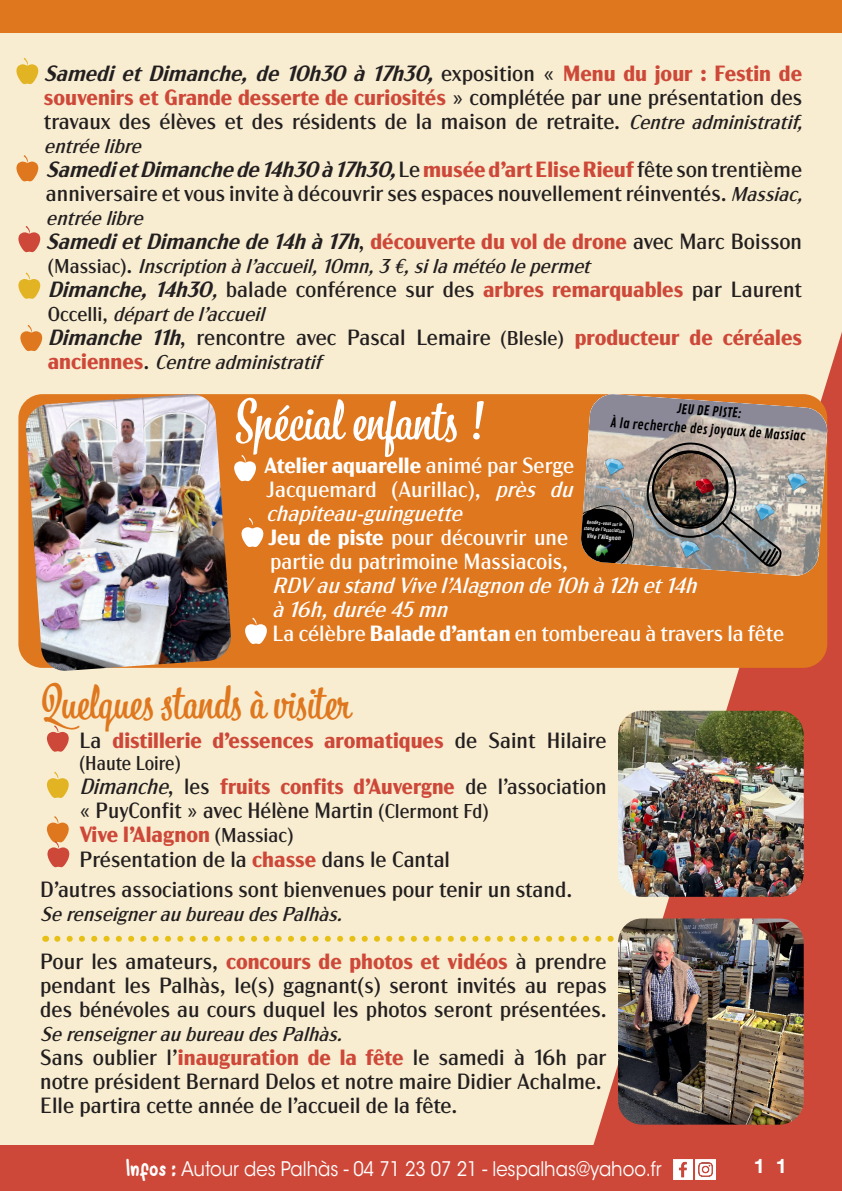
<style>
.page{position:relative;width:842px;height:1191px;background:#fff}
.page>*{position:absolute;margin:0;border:0;box-sizing:border-box;transform-origin:0 0}
.t1{font:54px "Bistro Script";color:#fff}
.t2{font:46px "Bistro Script";color:#df771e}
.t3{font:22px/24px "Acme Gothic";color:#231f20}
.t4{font:22px/24px "Acme Gothic";color:#fff}
.t5{font:italic 22px/24px "Acme Gothic";color:#fff}
.t6{font:700 22px "Acme Gothic";color:#ce4839}
.t7{font:italic 600 22px "Acme Gothic";color:#231f20}
.t8{font:italic 20px "Acme Gothic";color:#231f20}
.t9{font:20px "ITC Avant Garde Std";color:#fff;scale:.9 1}
.t10{font:20px "Acme Gothic";color:#231f20;scale:.93 1}
.t11{font:700 20px "Helvetica Neue";color:#fff}
.t12{font:13.2px/18.4px "Contrail One";color:#000;text-align:center}
.t13{font:6px "Contrail One";color:#fff}
.t14{font:4.6px/6.4px "Contrail One";color:#fff;text-align:center}
.s1{font-weight:600;font-style:italic}
.s2{font-weight:700;color:#ce4839}
.s3{font-style:italic;font-size:20px}
.s4{font-weight:400;font-style:normal}
.s5{font-weight:700;font-style:normal;color:#ce4839}
.s6{font-style:normal}
.s7{font-style:normal;font-size:22px}
.s8{font-style:italic}
.s9{font-size:20px}
.s10{font-weight:700;font-style:normal;font-size:22px;color:#ce4839}
.s11{font-weight:700}
.s12{font-weight:700;font-style:normal}
.s13{font-weight:400;color:#231f20}
.s14{font-weight:400;font-size:20px;color:#231f20}
.s15{font-family:"Matcha Dalgona"}
.s16{font-family:"Edo SZ"}
</style>
<div class="page">
<div style="left:0;top:0;width:842px;height:1187px;background:#f8edd0"></div>
<svg style="left:584px;top:332px;width:258px;height:813px"></svg>
<div style="left:18px;top:394px;width:809px;height:274px;background:#df771e;border-radius:24px"></div>
<div style="left:0;top:1145px;width:842px;height:46px;background:#ce4839"></div>
<div style="left:0;top:0;width:842px;height:33px;background:#df771e"></div>
<img style="left:25px;top:394px;width:207px;height:277px">
<svg style="left:57px;top:935px;width:561px;height:6px"></svg>
<img style="left:673px;top:1159px;width:20px;height:20px">
<img style="left:695px;top:1159px;width:20px;height:20px">
<svg style="left:16px;top:58px;width:22px;height:26px"></svg>
<svg style="left:16px;top:155px;width:22px;height:26px"></svg>
<svg style="left:18px;top:226px;width:22px;height:26px"></svg>
<svg style="left:18px;top:272px;width:22px;height:27px"></svg>
<svg style="left:20px;top:325px;width:22px;height:26px"></svg>
<svg style="left:234px;top:455px;width:22px;height:26px"></svg>
<svg style="left:241px;top:518px;width:22px;height:29px"></svg>
<svg style="left:245px;top:617px;width:22px;height:27px"></svg>
<svg style="left:47px;top:725px;width:22px;height:26px"></svg>
<svg style="left:47px;top:771px;width:22px;height:27px"></svg>
<svg style="left:47px;top:816px;width:22px;height:51px"></svg>
<img style="left:618px;top:918px;width:186px;height:206px">
<img style="left:618px;top:710px;width:186px;height:187px">
<img style="left:580px;top:394px;width:248px;height:182px">
<img style="left:786px;top:473px;width:21px;height:19px">
<img style="left:604px;top:458px;width:20px;height:18px">
<svg style="left:580px;top:505px;width:54px;height:59px;background:#392d23"></svg>
<img style="left:594px;top:542px;width:19px;height:16px">
<img style="left:646px;top:441px;width:136px;height:126px">
<p class="t3" style="left:44px;top:60px;width:767px"><span class="s1">SamedietDimanche,de10h30à17h30,</span>e x p o s i t i o n « <span class="s2">M e n u d u j o u r : Fe s t i n d e souvenirs et Grande desserte de curiosités</span> » complétée par une présentation des travaux des élèves et des résidents de la maison de retraite. <span class="s3">Centreadministratif,</span></p>
<p class="t8" style="left:44px;top:132px;width:105px">entréelibre</p>
<p class="t3" style="left:46px;top:156px;width:765px"><span class="s1">SamedietDimanchede14h30à17h30,</span>Le <span class="s2">musée d’art Elise Rieuf</span> fête son trentième anniversaire et vous invite à découvrir ses espaces nouvellement réinventés. <span class="s3">Massiac,</span></p>
<p class="t8" style="left:46px;top:204px;width:105px">entréelibre</p>
<p class="t7" style="left:46px;top:225px;width:758px">SamedietDimanchede14hà17h<span class="s4">,</span> <span class="s5">découverte du vol de drone</span> <span class="s4">avec Marc Boisson</span></p>
<p class="t8" style="left:48px;top:252px;width:551px"><span class="s6">( M a s s i a c )</span> <span class="s7">.</span> Inscriptionàl’accueil,10mn,3€,silamétéolepermet</p>
<p class="t3" style="left:48px;top:276px;width:756px"><span class="s1">Dimanche,14h30</span><span class="s8">,</span>balade conférence sur des <span class="s2">arbres remarquables</span> par Laurent</p>
<p class="t8" style="left:48px;top:300px;width:225px"><span class="s6">O c c e l l i ,</span> départdel’accueil</p>
<p class="t3" style="left:48px;top:324px;width:756px"><span class="s1">Dimanche 11h</span>, rencontre avec Pascal Lemaire <span class="s9">(Blesle)</span> <span class="s2">producteur de céréales</span></p>
<p class="t8" style="left:48px;top:348px;width:282px"><span class="s10">a n c i e n n e s</span> <span class="s7">.</span> Centreadministratif</p>
<p class="t1" style="left:234px;top:387px;width:251px">Spécial enfants !</p>
<p class="t4" style="left:264px;top:452px;width:317px"><span class="s11">Atelier aquarelle</span> animé par Serge<br>Jacquemard (Aurillac), <span class="s8">près du chapiteau-guinguette</span></p>
<p class="t5" style="left:268px;top:524px;width:437px"><span class="s12">Jeu de piste</span> <span class="s6">pour découvrir une<br>partie du patrimoine Massiacois,<br></span>RDVaustandVivel’Alagnonde10hà12het14h à16h,durée45mn</p>
<p class="t4" style="left:273px;top:620px;width:513px">La célèbre <span class="s11">Balade d’antan</span> en tombereau à travers la fête</p>
<p class="t12" style="left:612px;top:395px;width:197px;rotate:4deg">JEU DE PISTE:<br>À la recherche des joyaux de Massiac</p>
<p class="t14" style="left:584px;top:519px;width:43px;rotate:4deg">Rendez-vous sur le stand de l’association</p>
<p class="t13" style="left:587px;top:532px;width:36px;rotate:4deg">Vive l’Alagnon</p>
<p class="t2" style="left:40px;top:674px;width:310px">Quelques stands à visiter</p>
<p class="t6" style="left:79px;top:724px;width:529px"><span class="s13">La</span> distillerie d’essences aromatiques <span class="s13">de Saint Hilaire</span></p>
<p class="t10" style="left:79px;top:749px;width:110px">(Haute Loire)</p>
<p class="t3" style="left:79px;top:773px;width:529px"><span class="s8">Dimanche</span>, les <span class="s2">fruits confits d’Auvergne</span> de l’association « PuyConfit » avec Hélène Martin <span class="s9">(Clermont Fd)</span></p>
<p class="t6" style="left:79px;top:818px;width:216px">Vive l’Alagnon <span class="s14">(Massiac)</span></p>
<p class="t3" style="left:79px;top:845px;width:372px">Présentation de la <span class="s2">chasse</span> dans le Cantal</p>
<p class="t3" style="left:40px;top:875px;width:534px">D’autres associations sont bienvenues pour tenir un stand.</p>
<p class="t8" style="left:40px;top:899px;width:310px">SerenseigneraubureaudesPalhàs.</p>
<p class="t3" style="left:40px;top:947px;width:568px;text-align:justify">Pour les amateurs, <span class="s2">concours de photos et vidéos</span> à prendre pendant les Palhàs, le(s) gagnant(s) seront invités au repas des bénévoles au cours duquel les photos seront présentées.</p>
<p class="t8" style="left:40px;top:1019px;width:310px">SerenseigneraubureaudesPalhàs.</p>
<p class="t3" style="left:40px;top:1043px;width:568px">Sans oublier l’<span class="s2">inauguration de la fête</span> le samedi à 16h par notre président Bernard Delos et notre maire Didier Achalme.</p>
<p class="t3" style="left:40px;top:1091px;width:419px">Elle partira cette année de l’accueil de la fête.</p>
<p class="t9" style="left:127px;top:1157px;width:596px"><span class="s15">Infos</span> <span class="s16">:</span> Autour des Palhàs - 04 71 23 07 21 - lespalhas@yahoo.fr</p>
<p class="t11" style="left:754px;top:1150px;width:46px">11</p>
</div>
